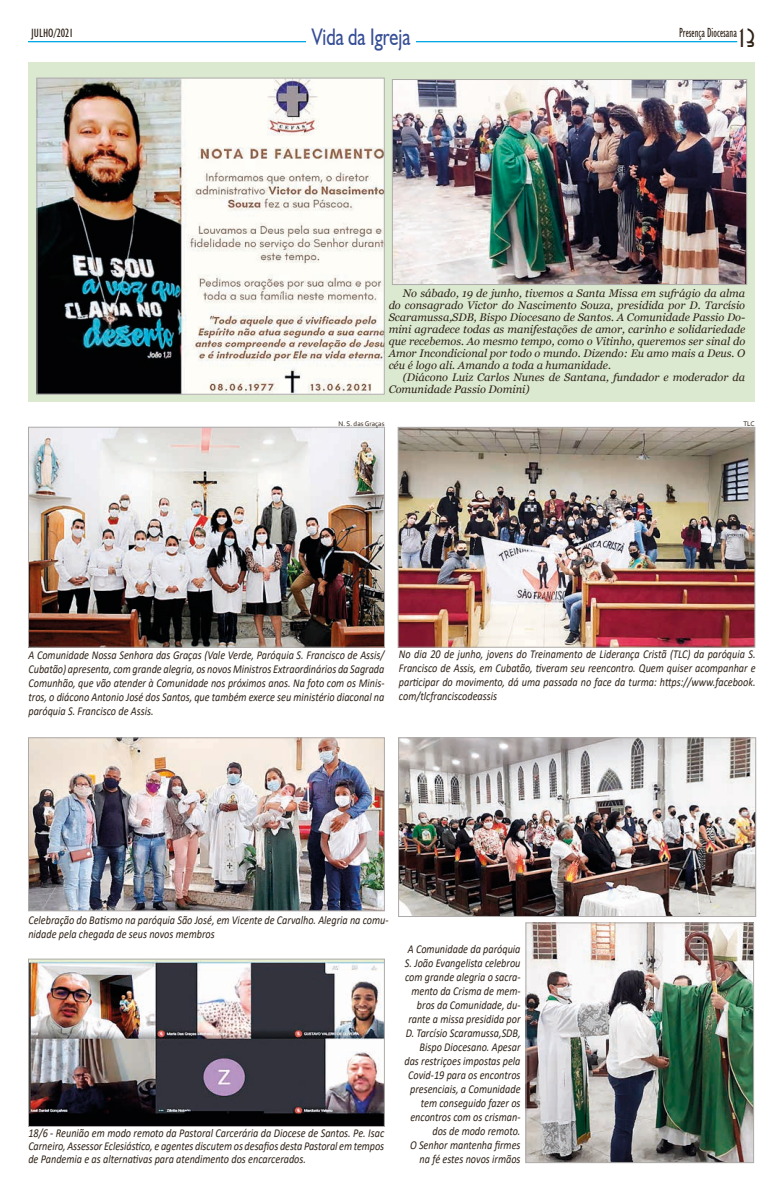
<style>
.page{position:relative;width:783px;height:1191px;background:#fff}
.page>*{position:absolute;margin:0;border:0;box-sizing:border-box;transform-origin:0 0}
.t1{font:24px "Humanist 521 BT";color:#364e96;scale:.76 1}
.t2{font:condensed 13.3px "Humanist 521 BT";color:#2e2116;scale:.78 1}
.t3{font:italic 12px/14px "Calibri";color:#2e2116;text-align:justify;scale:.85 1}
.t4{font:condensed 12px "Humanist 521 BT";color:#2e2116}
.t5{font:italic 11px/12px "Georgia";color:#2e2116;text-align:justify}
.t6{font:7px "Corbel";color:#2e2116}
.s1{font-family:"Anastasia";font-stretch:normal;font-size:24px}
</style>
<div class="page">
<svg style="left:28px;top:41px;width:708px;height:1px"></svg>
<div style="left:306px;top:27px;width:110px;height:20px;background:#fff"></div>
<div style="left:28px;top:62px;width:726px;height:340px;background:#dbe9d1"></div>
<img style="left:394px;top:81px;width:350px;height:202px">
<div style="left:392px;top:79px;width:354px;height:206px;border:1px solid #adaaa9"></div>
<img style="left:39px;top:80px;width:343px;height:312px">
<div style="left:37px;top:78px;width:347px;height:316px;border:1px solid #adaaa9"></div>
<img style="left:400px;top:429px;width:352px;height:216px">
<div style="left:398px;top:427px;width:356px;height:220px;border:1px solid #adaaa9"></div>
<img style="left:30px;top:429px;width:352px;height:216px">
<div style="left:28px;top:427px;width:356px;height:220px;border:1px solid #adaaa9"></div>
<img style="left:30px;top:739px;width:352px;height:170px">
<div style="left:28px;top:737px;width:356px;height:174px;border:1px solid #adaaa9"></div>
<img style="left:400px;top:739px;width:353px;height:175px">
<div style="left:398px;top:737px;width:357px;height:179px;border:1px solid #adaaa9"></div>
<img style="left:30px;top:961px;width:352px;height:163px">
<div style="left:28px;top:959px;width:356px;height:167px;border:1px solid #adaaa9"></div>
<img style="left:527px;top:924px;width:224px;height:236px">
<div style="left:525px;top:922px;width:228px;height:240px;border:1px solid #adaaa9"></div>
<p class="t4" style="left:31px;top:26px;width:43px">JULHO/2021</p>
<h1 class="t1" style="left:311px;top:22px;width:131px">Vida da Igreja</h1>
<p class="t2" style="left:679px;top:25px;width:99px">Presença Diocesana<span class="s1">13</span></p>
<p class="t5" style="left:388px;top:287px;width:358px;text-indent:14px">No sábado, 19 de junho, tivemos a Santa Missa em sufrágio da alma do consagrado Victor do Nascimento Souza, presidida por D. Tarcísio Scaramussa,SDB, Bispo Diocesano de Santos. A Comunidade Passio Do&shy;mini agradece todas as manifestações de amor, carinho e solidariedade que recebemos. Ao mesmo tempo, como o Vitinho, queremos ser sinal do Amor Incondicional por todo o mundo. Dizendo: Eu amo mais a Deus. O céu é logo ali. Amando a toda a humanidade.</p>
<p class="t5" style="left:388px;top:371px;width:358px;text-indent:14px">(Diácono Luiz Carlos Nunes de Santana, fundador e moderador da<br>Comunidade Passio Domini)</p>
<p class="t6" style="left:338px;top:419px;width:47px">N. S. das Graças</p>
<p class="t6" style="left:743px;top:419px;width:13px">TLC</p>
<p class="t3" style="left:28px;top:647px;width:420px">A Comunidade Nossa Senhora das Graças (Vale Verde, Paróquia S. Francisco de Assis/ Cubatão) apresenta, com grande alegria, os novos Ministros Extraordinários da Sagrada Comunhão, que vão atender à Comunidade nos próximos anos. Na foto com os Minis&shy;tros, o diácono Antonio José dos Santos, que também exerce seu ministério diaconal na paróquia S. Francisco de Assis.</p>
<p class="t3" style="left:399px;top:647px;width:421px">No dia 20 de junho, jovens do Treinamento de Liderança Cristã (TLC) da paróquia S.<br>Francisco de Assis, em Cubatão, tiveram seu reencontro. Quem quiser acompanhar e participar do movimento, dá uma passada no face da turma: https://www.facebook. com/tlcfranciscodeassis</p>
<p class="t3" style="left:28px;top:912px;width:425px">Celebração do Batismo na paróquia São José, em Vicente de Carvalho. Alegria na comu&shy;nidade pela chegada de seus novos membros</p>
<p class="t3" style="left:28px;top:1125px;width:420px;line-height:13px">18/6 - Reunião em modo remoto da Pastoral Carcerária da Diocese de Santos. Pe. Isac Carneiro, Assessor Eclesiástico, e agentes discutem os desafios desta Pastoral em tempos de Pandemia e as alternativas para atendimento dos encarcerados.</p>
<p class="t3" style="left:404px;top:941px;width:138px;text-align:right">A Comunidade da paróquia<br>S. João Evangelista celebrou com grande alegria o sacra&shy;mento da Crisma de mem&shy;bros da Comunidade, du&shy;rante a missa presidida por<br>D. Tarcísio Scaramussa,SDB,<br>Bispo Diocesano. Apesar das restriçoes impostas pela<br>Covid-19 para os encontros presenciais, a Comunidade tem conseguido fazer os encontros com os crisman&shy;dos de modo remoto.<br>O Senhor mantenha firmes na fé estes novos irmãos</p>
</div>
